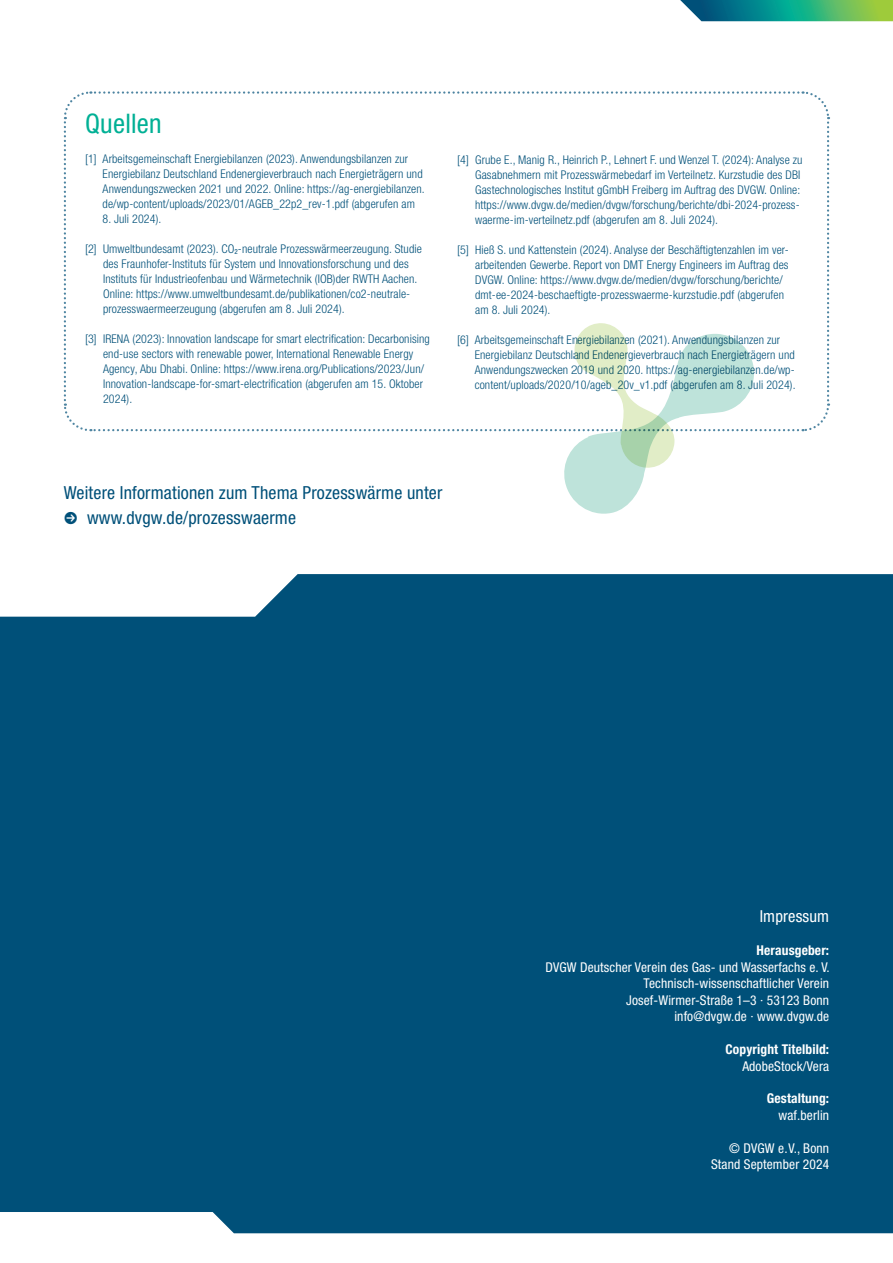
<style>
.page{position:relative;width:893px;height:1263px;background:#fff}
.page>*{position:absolute;margin:0;border:0;box-sizing:border-box;transform-origin:0 0}
.t1{font:condensed 27px "Helvetica Neue LT Pro";letter-spacing:.01em;color:#00b095}
.t2{font:condensed 18px/25.5px "Helvetica Neue LT Pro";letter-spacing:.01em;color:#005079}
.t3{font:condensed 16.5px "Helvetica Neue LT Pro";letter-spacing:.01em;color:#fff}
.t4{font:condensed 13.5px/16.5px "Helvetica Neue LT Pro";letter-spacing:.01em;color:#fff;text-align:right}
.t5{font:700 condensed 13.5px "Helvetica Neue LT Pro";letter-spacing:.01em;color:#fff}
.t6{font:300 condensed 12px/15px "Helvetica Neue LT Pro";letter-spacing:.01em;color:#005079}
</style>
<div class="page">
<div style="left:0;top:574px;width:893px;height:659px;background:#005079"></div>
<svg style="left:680px;top:0;width:213px;height:21px;background:#39a07c"></svg>
<svg style="left:63px;top:91px;width:767px;height:423px"></svg>
<h1 class="t1" style="left:85px;top:108px;width:78px">Quellen</h1>
<p class="t6" style="left:103px;top:151px;width:324px;text-indent:-18px">[1] Arbeitsgemeinschaft Energiebilanzen (2023). Anwendungsbilanzen zur Energiebilanz Deutschland Endenergieverbrauch nach Energieträgern und Anwendungszwecken 2021 und 2022. Online: https://ag-energiebilanzen. de/wp-content/uploads/2023/01/AGEB_22p2_rev-1.pdf (abgerufen am</p>
<p class="t6" style="left:103px;top:211px;width:60px">8. Juli 2024).</p>
<p class="t6" style="left:103px;top:241px;width:320px;text-indent:-18px">[2] Umweltbundesamt (2023). CO<sub>2</sub>-neutrale Prozesswärmeerzeugung. Studie des Fraunhofer-Instituts für System und Innovationsforschung und des Instituts für Industrieofenbau und Wärmetechnik (IOB)der RWTH Aachen.<br>Online: https://www.umweltbundesamt.de/publikationen/co2-neutrale&shy;prozesswaermeerzeugung (abgerufen am 8. Juli 2024).</p>
<p class="t6" style="left:103px;top:331px;width:328px;text-indent:-18px">[3] IRENA (2023): Innovation landscape for smart electrification: Decarbonising end-use sectors with renewable power, International Renewable Energy Agency, Abu Dhabi. Online: https://www.irena.org/Publications/2023/Jun/ Innovation-landscape-for-smart-electrification (abgerufen am 15. Oktober 2024).</p>
<p class="t6" style="left:475px;top:152px;width:329px;text-indent:-18px">[4] Grube E., Manig R., Heinrich P., Lehnert F. und Wenzel T. (2024): Analyse zu Gasabnehmern mit Prozesswärmebedarf im Verteilnetz. Kurzstudie des DBI Gastechnologisches Institut gGmbH Freiberg im Auftrag des DVGW. Online: https://www.dvgw.de/medien/dvgw/forschung/berichte/dbi-2024-prozess&shy;waerme-im-verteilnetz.pdf (abgerufen am 8. Juli 2024).</p>
<p class="t6" style="left:475px;top:242px;width:315px;text-indent:-18px">[5] Hieß S. und Kattenstein (2024). Analyse der Beschäftigtenzahlen im ver&shy;arbeitenden Gewerbe. Report von DMT Energy Engineers im Auftrag des DVGW. Online: https://www.dvgw.de/medien/dvgw/forschung/berichte/ dmt-ee-2024-beschaeftigte-prozesswaerme-kurzstudie.pdf (abgerufen am 8. Juli 2024).</p>
<p class="t6" style="left:475px;top:332px;width:322px;text-indent:-18px">[6] Arbeitsgemeinschaft Energiebilanzen (2021). Anwendungsbilanzen zur Energiebilanz Deutschland Endenergieverbrauch nach Energieträgern und Anwendungszwecken 2019 und 2020. https://ag-energiebilanzen.de/wp&shy;content/uploads/2020/10/ageb_20v_v1.pdf (abgerufen am 8. Juli 2024).</p>
<h2 class="t2" style="left:87px;top:479px;width:357px;text-indent:-23px">Weitere Informationen zum Thema Prozesswärme unter www.dvgw.de/prozesswaerme</h2>
<h3 class="t3" style="left:760px;top:906px;width:71px">Impressum</h3>
<p class="t5" style="left:756px;top:942px;width:74px">Herausgeber:</p>
<p class="t4" style="left:545px;top:958px;width:286px">DVGW Deutscher Verein des Gas- und Wasserfachs e. V.<br>Technisch-wissenschaftlicher Verein Josef-Wirmer-Straße 1–3 · 53123 Bonn<br>info@dvgw.de · www.dvgw.de</p>
<p class="t5" style="left:725px;top:1041px;width:105px">Copyright Titelbild:</p>
<p class="t4" style="left:742px;top:1057px;width:88px">AdobeStock/Vera</p>
<p class="t5" style="left:767px;top:1090px;width:64px">Gestaltung:</p>
<p class="t4" style="left:778px;top:1107px;width:52px">waf.berlin</p>
<p class="t4" style="left:711px;top:1140px;width:120px">© DVGW e.V., Bonn<br>Stand September 2024</p>
</div>
